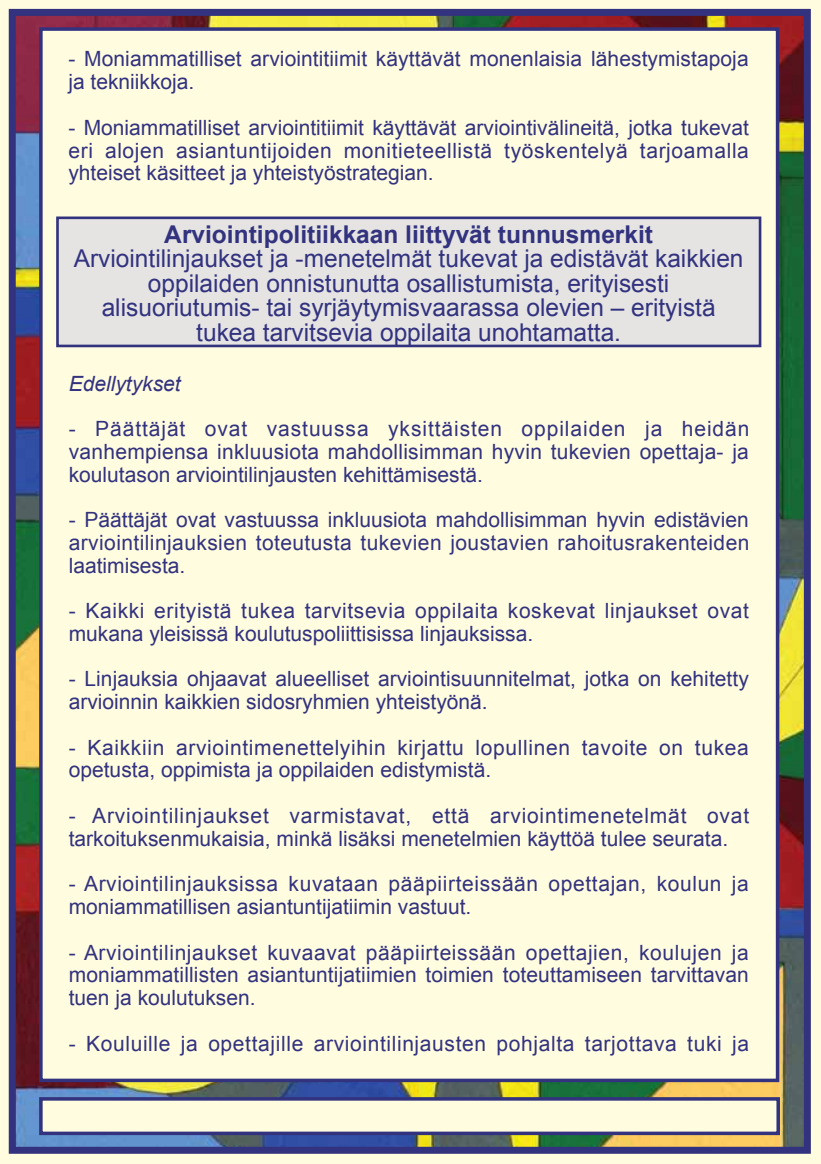
<style>
.page{position:relative;width:821px;height:1164px;background:#fff}
.page>*{position:absolute;margin:0;border:0;box-sizing:border-box;transform-origin:0 0}
.t1{font:24.5px/24.5px "Arial";color:#32327f;text-align:center}
.t2{font:700 24.5px "Arial";color:#32327f}
.t3{font:21px/22.8px "Arial";letter-spacing:.005em;color:#32327f;text-align:justify}
.t4{font:21px/22.8px "Arial";letter-spacing:.03em;color:#32327f}
.t5{font:italic 21px "Arial";color:#32327f}
</style>
<div class="page">
<img style="left:17px;top:17px;width:786px;height:1128px">
<div style="left:0;top:0;width:821px;height:12px;background:#fffcdf"></div>
<div style="left:807px;top:0;width:14px;height:1163px;background:#fffcdf"></div>
<div style="left:0;top:1150px;width:821px;height:13px;background:#fffcdf"></div>
<div style="left:0;top:0;width:12px;height:1163px;background:#fffcdf"></div>
<div style="left:9px;top:9px;width:802px;height:1144px;border:7px solid #32327f"></div>
<div style="left:39px;top:27px;width:740px;height:1054px;background:#fffcdf;border:4px solid #32327f"></div>
<div style="left:56px;top:216px;width:705px;height:131px;background:#e5e4e3;border:3px solid #32327f"></div>
<div style="left:39px;top:1096px;width:741px;height:38px;background:#fffcdf;border:4px solid #32327f"></div>
<p class="t3" style="left:68px;top:48px;width:682px">- Moniammatilliset arviointitiimit käyttävät monenlaisia lähestymistapoja ja tekniikkoja.</p>
<p class="t3" style="left:68px;top:116px;width:682px">- Moniammatilliset arviointitiimit käyttävät arviointivälineitä, jotka tukevat eri alojen asiantuntijoiden monitieteellistä työskentelyä tarjoamalla yhteiset käsitteet ja yhteistyöstrategian.</p>
<p class="t2" style="left:164px;top:218px;width:490px">Arviointipolitiikkaan liittyvät tunnusmerkit</p>
<p class="t1" style="left:74px;top:246px;width:671px">Arviointilinjaukset ja -menetelmät tukevat ja edistävät kaikkien oppilaiden onnistunutta osallistumista, erityisesti alisuoriutumis- tai syrjäytymisvaarassa olevien – erityistä tukea tarvitsevia oppilaita unohtamatta.</p>
<p class="t5" style="left:69px;top:369px;width:114px">Edellytykset</p>
<p class="t3" style="left:69px;top:417px;width:682px">- Päättäjät ovat vastuussa yksittäisten oppilaiden ja heidän vanhempiensa inkluusiota mahdollisimman hyvin tukevien opettaja- ja koulutason arviointilinjausten kehittämisestä.</p>
<p class="t3" style="left:69px;top:508px;width:682px">- Päättäjät ovat vastuussa inkluusiota mahdollisimman hyvin edistävien arviointilinjauksien toteutusta tukevien joustavien rahoitusrakenteiden laatimisesta.</p>
<p class="t4" style="left:69px;top:599px;width:682px">- Kaikki erityistä tukea tarvitsevia oppilaita koskevat linjaukset ovat mukana yleisissä koulutuspoliittisissa linjauksissa.</p>
<p class="t3" style="left:69px;top:667px;width:682px">- Linjauksia ohjaavat alueelliset arviointisuunnitelmat, jotka on kehitetty arvioinnin kaikkien sidosryhmien yhteistyönä.</p>
<p class="t4" style="left:69px;top:736px;width:682px">- Kaikkiin arviointimenettelyihin kirjattu lopullinen tavoite on tukea opetusta, oppimista ja oppilaiden edistymistä.</p>
<p class="t3" style="left:69px;top:804px;width:682px">- Arviointilinjaukset varmistavat, että arviointimenetelmät ovat tarkoituksenmukaisia, minkä lisäksi menetelmien käyttöä tulee seurata.</p>
<p class="t4" style="left:69px;top:872px;width:682px">- Arviointilinjauksissa kuvataan pääpiirteissään opettajan, koulun ja moniammatillisen asiantuntijatiimin vastuut.</p>
<p class="t3" style="left:69px;top:940px;width:682px">- Arviointilinjaukset kuvaavat pääpiirteissään opettajien, koulujen ja moniammatillisten asiantuntijatiimien toimien toteuttamiseen tarvittavan tuen ja koulutuksen.</p>
<p class="t4" style="left:69px;top:1031px;width:682px">- Kouluille ja opettajille arviointilinjausten pohjalta tarjottava tuki ja</p>
</div>
